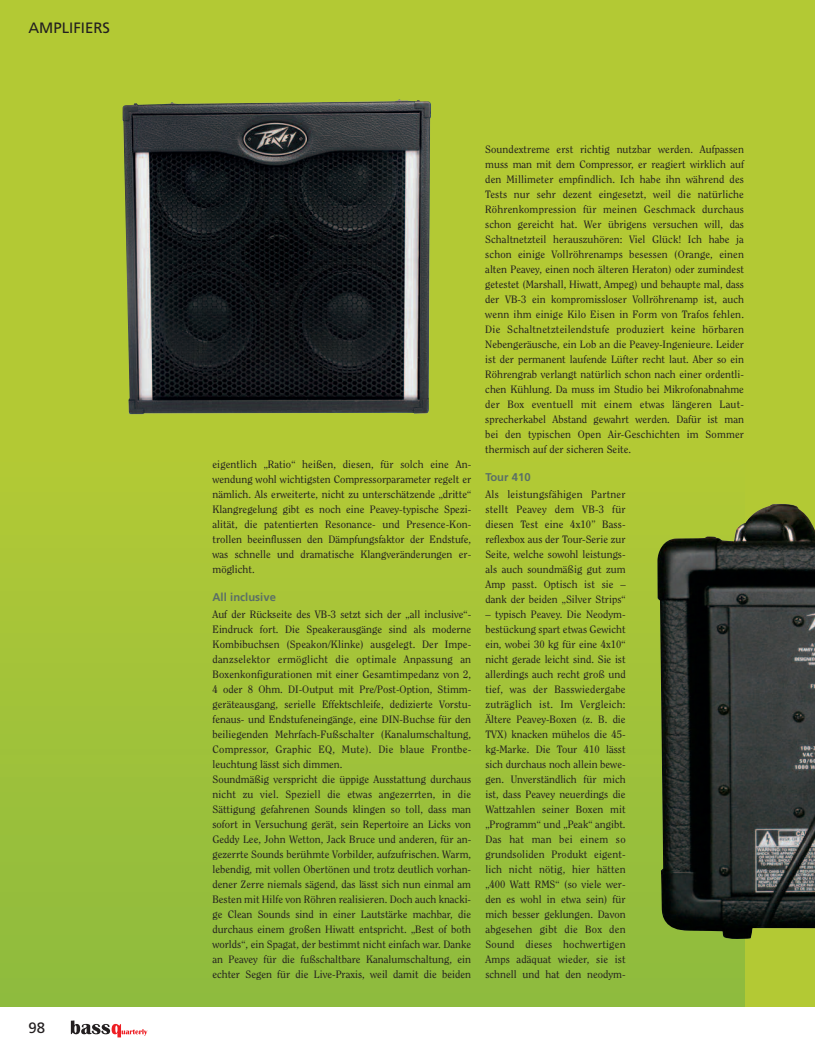
<style>
.page{position:relative;width:815px;height:1063px;background:#fff}
.page>*{position:absolute;margin:0;border:0;box-sizing:border-box;transform-origin:0 0}
.t1{font:15px "Frutiger";color:#231f20}
.t2{font:700 11.25px "Frutiger";color:#5a6e67}
.t3{font:10.62px/15px "Clearface Std";color:#231f20;text-align:justify}
</style>
<div class="page">
<div style="left:0;top:0;width:815px;height:1006px;background:#b3c934"></div>
<div style="left:0;top:463px;width:744px;height:543px;background:linear-gradient(to bottom,#b2c936,#8dbb3e)"></div>
<svg style="left:71px;top:1020px;width:76px;height:17px"></svg>
<img style="left:657px;top:503px;width:158px;height:437px">
<img style="left:123px;top:99px;width:308px;height:315px">
<h1 class="t1" style="left:28px;top:21px;width:83px">AMPLIFIERS</h1>
<h1 class="t1" style="left:28px;top:1022px;width:18px">98</h1>
<p class="t3" style="left:212px;top:457px;width:260px">eigentlich „Ratio“ heißen, diesen, für solch eine An&shy;wendung wohl wichtigsten Compressorparameter regelt er nämlich. Als erweiterte, nicht zu unterschätzende „dritte“ Klangregelung gibt es noch eine Peavey-typische Spezi&shy;alität, die patentierten Resonance- und Presence-Kon&shy;trollen beeinflussen den Dämpfungsfaktor der Endstufe, was schnelle und dramatische Klangveränderungen er&shy;möglicht.</p>
<p class="t2" style="left:212px;top:593px;width:65px">All inclusive</p>
<p class="t3" style="left:212px;top:607px;width:260px;text-align:left">Auf der Rückseite des VB-3 setzt sich der „all inclusive“- Eindruck fort. Die Speakerausgänge sind als moderne Kombibuchsen (Speakon/Klinke) ausgelegt. Der Impe&shy;danzselektor ermöglicht die optimale Anpassung an Boxenkonfigurationen mit einer Gesamtimpedanz von 2, 4 oder 8 Ohm. DI-Output mit Pre/Post-Option, Stimm&shy;geräteausgang, serielle Effektschleife, dedizierte Vorstu&shy;fenaus- und Endstufeneingänge, eine DIN-Buchse für den beiliegenden Mehrfach-Fußschalter (Kanalumschaltung, Compressor, Graphic EQ, Mute). Die blaue Frontbe&shy;leuchtung lässt sich dimmen.<br>Soundmäßig verspricht die üppige Ausstattung durchaus nicht zu viel. Speziell die etwas angezerrten, in die Sättigung gefahrenen Sounds klingen so toll, dass man sofort in Versuchung gerät, sein Repertoire an Licks von Geddy Lee, John Wetton, Jack Bruce und anderen, für an&shy;gezerrte Sounds berühmte Vorbilder, aufzufrischen. Warm, lebendig, mit vollen Obertönen und trotz deutlich vorhan&shy;dener Zerre niemals sägend, das lässt sich nun einmal am Besten mit Hilfe von Röhren realisieren. Doch auch knacki&shy;ge Clean Sounds sind in einer Lautstärke machbar, die durchaus einem großen Hiwatt entspricht. „Best of both worlds“, ein Spagat, der bestimmt nicht einfach war. Danke an Peavey für die fußschaltbare Kanalumschaltung, ein echter Segen für die Live-Praxis, weil damit die beiden</p>
<p class="t3" style="left:485px;top:142px;width:260px">Soundextreme erst richtig nutzbar werden. Aufpassen muss man mit dem Compressor, er reagiert wirklich auf den Millimeter empfindlich. Ich habe ihn während des Tests nur sehr dezent eingesetzt, weil die natürliche Röhrenkompression für meinen Geschmack durchaus schon gereicht hat. Wer übrigens versuchen will, das Schaltnetzteil herauszuhören: Viel Glück! Ich habe ja schon einige Vollröhrenamps besessen (Orange, einen alten Peavey, einen noch älteren Heraton) oder zumindest getestet (Marshall, Hiwatt, Ampeg) und behaupte mal, dass der VB-3 ein kompromissloser Vollröhrenamp ist, auch wenn ihm einige Kilo Eisen in Form von Trafos fehlen.<br>Die Schaltnetzteilendstufe produziert keine hörbaren Nebengeräusche, ein Lob an die Peavey-Ingenieure. Leider ist der permanent laufende Lüfter recht laut. Aber so ein Röhrengrab verlangt natürlich schon nach einer ordentli&shy;chen Kühlung. Da muss im Studio bei Mikrofonabnahme der Box eventuell mit einem etwas längeren Laut&shy;sprecherkabel Abstand gewahrt werden. Dafür ist man bei den typischen Open Air-Geschichten im Sommer thermisch auf der sicheren Seite.</p>
<p class="t2" style="left:485px;top:473px;width:47px">Tour 410</p>
<p class="t3" style="left:485px;top:487px;width:142px">Als leistungsfähigen Partner stellt Peavey dem VB-3 für diesen Test eine 4x10” Bass&shy;reflexbox aus der Tour-Serie zur Seite, welche sowohl leistungs&shy;als auch soundmäßig gut zum Amp passt. Optisch ist sie – dank der beiden „Silver Strips“</p>
<p class="t3" style="left:485px;top:607px;width:142px">– typisch Peavey. Die Neodym&shy;bestückung spart etwas Gewicht ein, wobei 30 kg für eine 4x10“ nicht gerade leicht sind. Sie ist allerdings auch recht groß und tief, was der Basswiedergabe zuträglich ist. Im Vergleich:<br>Ältere Peavey-Boxen (z. B. die TVX) knacken mühelos die 45- kg-Marke. Die Tour 410 lässt sich durchaus noch allein bewe&shy;gen. Unverständlich für mich ist, dass Peavey neuerdings die Wattzahlen seiner Boxen mit „Programm“ und „Peak“ angibt.<br>Das hat man bei einem so grundsoliden Produkt eigent&shy;lich nicht nötig, hier hätten „400 Watt RMS“ (so viele wer&shy;den es wohl in etwa sein) für mich besser geklungen. Davon abgesehen gibt die Box den Sound dieses hochwertigen Amps adäquat wieder, sie ist schnell und hat den neodym-</p>
</div>
